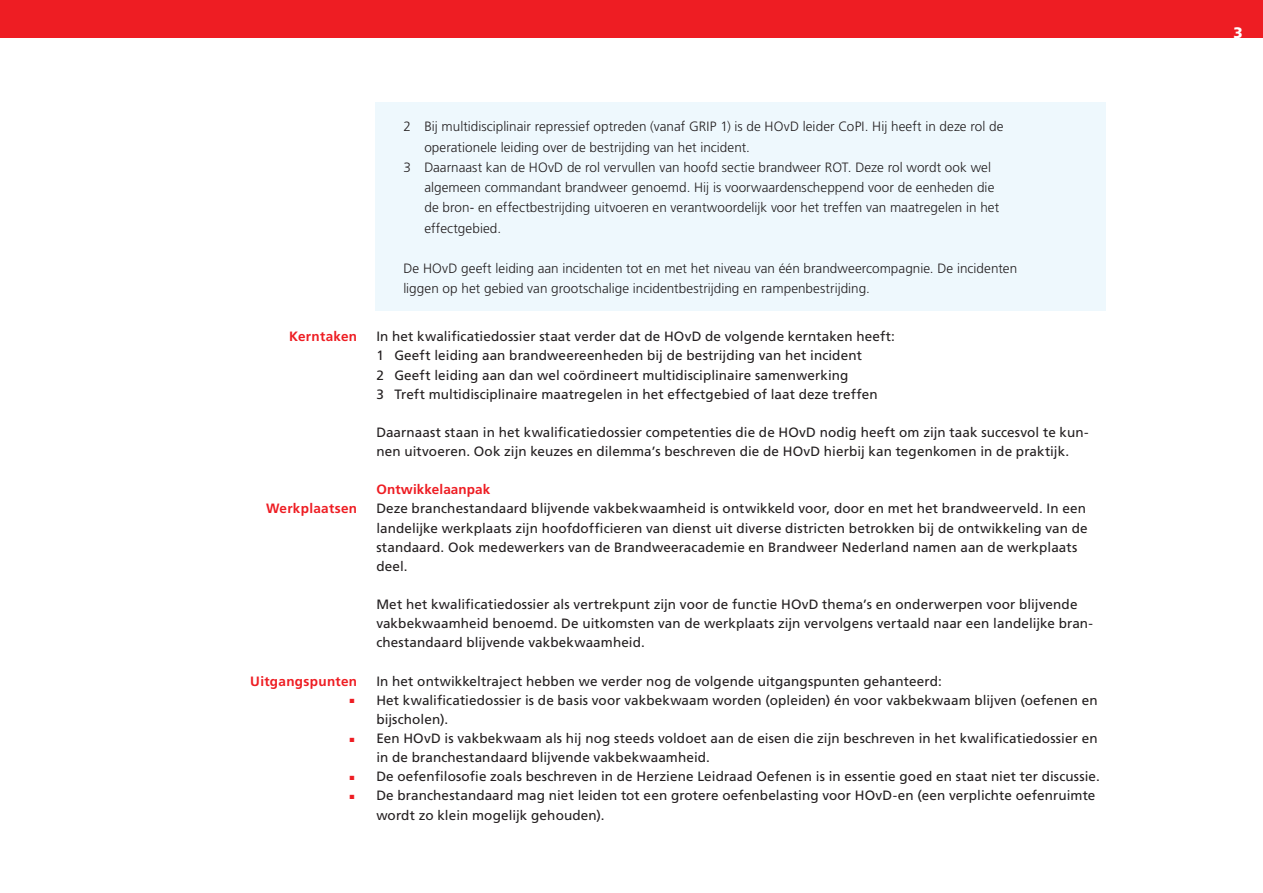
<style>
.page{position:relative;width:1263px;height:893px;background:#fff}
.page>*{position:absolute;margin:0;border:0;box-sizing:border-box;transform-origin:0 0}
.t1{font:900 25.65px/38.2px "Frutiger LT Std";color:#ee1d23;text-align:justify}
.t2{font:900 15.15px "Frutiger LT Std";color:#fff}
.t3{font:13.5px/19.2px "Frutiger LT Std";letter-spacing:.005em;color:#231f20}
.t4{font:300 13.5px/20.2px "Frutiger LT Std";letter-spacing:.005em;color:#231f20}
.t5{font:700 13.5px "Frutiger LT Std";letter-spacing:.02em;color:#ee1d23}
</style>
<div class="page">
<div style="left:375px;top:102px;width:731px;height:208px;background:#eef8fd"></div>
<div style="left:0;top:0;width:1263px;height:38px;background:#ee1d23"></div>
<p class="t5" style="left:289px;top:329px;width:70px">Kerntaken</p>
<p class="t5" style="left:266px;top:501px;width:93px">Werkplaatsen</p>
<p class="t5" style="left:250px;top:673px;width:108px">Uitgangspunten</p>
<h1 class="t1" style="left:348px;top:675px;width:9px">. . .</h1>
<h1 class="t1" style="left:348px;top:771px;width:9px">.</h1>
<p class="t4" style="left:403px;top:117px;width:602px">2 Bij multidisciplinair repressief optreden (vanaf GRIP 1) is de HOvD leider CoPI. Hij heeft in deze rol de</p>
<p class="t4" style="left:424px;top:137px;width:327px">operationele leiding over de bestrijding van het incident.</p>
<p class="t4" style="left:403px;top:157px;width:589px">3 Daarnaast kan de HOvD de rol vervullen van hoofd sectie brandweer ROT. Deze rol wordt ook wel</p>
<p class="t4" style="left:424px;top:177px;width:572px">algemeen commandant brandweer genoemd. Hij is voorwaardenscheppend voor de eenheden die</p>
<p class="t4" style="left:424px;top:198px;width:576px">de bron- en effectbestrijding uitvoeren en verantwoordelijk voor het treffen van maatregelen in het</p>
<p class="t4" style="left:424px;top:218px;width:78px">effectgebied.</p>
<p class="t4" style="left:403px;top:258px;width:615px">De HOvD geeft leiding aan incidenten tot en met het niveau van één brandweercompagnie. De incidenten liggen op het gebied van grootschalige incidentbestrijding en rampenbestrijding.</p>
<p class="t3" style="left:376px;top:327px;width:520px">In het kwalificatiedossier staat verder dat de HOvD de volgende kerntaken heeft:<br>1 Geeft leiding aan brandweereenheden bij de bestrijding van het incident<br>2 Geeft leiding aan dan wel coördineert multidisciplinaire samenwerking<br>3 Treft multidisciplinaire maatregelen in het effectgebied of laat deze treffen</p>
<p class="t3" style="left:376px;top:423px;width:714px">Daarnaast staan in het kwalificatiedossier competenties die de HOvD nodig heeft om zijn taak succesvol te kun&shy;nen uitvoeren. Ook zijn keuzes en dilemma’s beschreven die de HOvD hierbij kan tegenkomen in de praktijk.</p>
<p class="t5" style="left:376px;top:482px;width:116px">Ontwikkelaanpak</p>
<p class="t3" style="left:376px;top:499px;width:713px">Deze branchestandaard blijvende vakbekwaamheid is ontwikkeld voor, door en met het brandweerveld. In een landelijke werkplaats zijn hoofdofficieren van dienst uit diverse districten betrokken bij de ontwikkeling van de standaard. Ook medewerkers van de Brandweeracademie en Brandweer Nederland namen aan de werkplaats deel.</p>
<p class="t3" style="left:376px;top:595px;width:718px">Met het kwalificatiedossier als vertrekpunt zijn voor de functie HOvD thema’s en onderwerpen voor blijvende vakbekwaamheid benoemd. De uitkomsten van de werkplaats zijn vervolgens vertaald naar een landelijke bran&shy;chestandaard blijvende vakbekwaamheid.</p>
<p class="t3" style="left:376px;top:671px;width:725px">In het ontwikkeltraject hebben we verder nog de volgende uitgangspunten gehanteerd:<br>Het kwalificatiedossier is de basis voor vakbekwaam worden (opleiden) én voor vakbekwaam blijven (oefenen en bijscholen).<br>Een HOvD is vakbekwaam als hij nog steeds voldoet aan de eisen die zijn beschreven in het kwalificatiedossier en in de branchestandaard blijvende vakbekwaamheid.<br>De oefenfilosofie zoals beschreven in de Herziene Leidraad Oefenen is in essentie goed en staat niet ter discussie.<br>De branchestandaard mag niet leiden tot een grotere oefenbelasting voor HOvD-en (een verplichte oefenruimte wordt zo klein mogelijk gehouden).</p>
<p class="t2" style="left:1233px;top:24px;width:11px">3</p>
</div>
